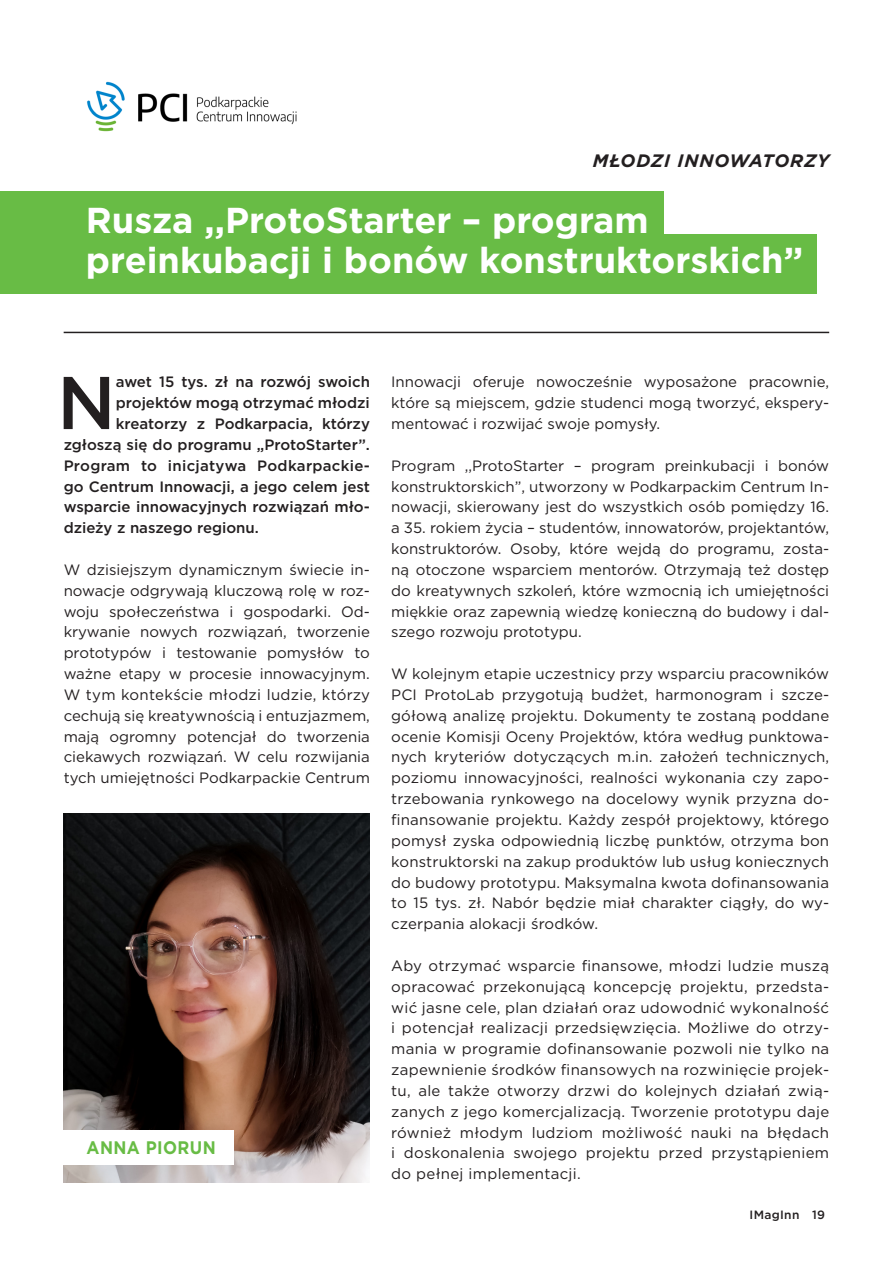
<style>
.page{position:relative;width:893px;height:1263px;background:#fff}
.page>*{position:absolute;margin:0;border:0;box-sizing:border-box;transform-origin:0 0}
.lead{font:500 74.55px "Gotham";color:#231f20}
.tytuł_artykułu{font:700 36px/40.5px "Gotham";color:#fff}
.biogram_nazwisko{font:700 18.15px "Gotham";letter-spacing:.025em;color:#68bc45;scale:.91 1}
.nazwa_działu{font:italic 700 18px "Gotham";letter-spacing:.05em;color:#231f20}
.tresc{font:15px/20.9px "Gotham";color:#231f20;text-align:justify}
.lead-2{font:500 15px "Gotham";color:#231f20}
.lead-3{font:500 15px "Gotham";letter-spacing:.02em;color:#231f20}
.t1{font:500 12px "Gotham";letter-spacing:.025em;color:#231f20}
</style>
<div class="page">
<div style="left:0;top:235px;width:816px;height:59px;background:#68bc45"></div>
<div style="left:0;top:191px;width:663px;height:60px;background:#68bc45"></div>
<hr style="left:64px;top:332px;width:765px;height:1px;background:#231f20">
<img style="left:87px;top:81px;width:210px;height:51px">
<img style="left:64px;top:814px;width:306px;height:368px">
<div style="left:56px;top:1131px;width:178px;height:34px;background:#fff"></div>
<p class="nazwa_działu" style="left:593px;top:149px;width:238px">MŁODZI INNOWATORZY</p>
<p class="tytuł_artykułu" style="left:86px;top:200px;width:719px">Rusza ,,ProtoStarter – program preinkubacji i bonów konstruktorskich”</p>
<p class="lead" style="left:57px;top:354px;width:60px">N</p>
<p class="lead-2" style="left:116px;top:372px;width:256px">awet 15 tys. zł na rozwój swoich</p>
<p class="lead-2" style="left:116px;top:393px;width:256px">projektów mogą otrzymać młodzi</p>
<p class="lead-2" style="left:116px;top:414px;width:256px">kreatorzy z Podkarpacia, którzy</p>
<p class="lead-2" style="left:64px;top:435px;width:308px">zgłoszą się do programu „ProtoStarter”.</p>
<p class="lead-3" style="left:64px;top:456px;width:308px">Program to inicjatywa Podkarpackie-</p>
<p class="lead-2" style="left:64px;top:476px;width:308px">go Centrum Innowacji, a jego celem jest</p>
<p class="lead-2" style="left:64px;top:497px;width:308px">wsparcie innowacyjnych rozwiązań mło-</p>
<p class="lead-2" style="left:64px;top:518px;width:197px">dzieży z naszego regionu.</p>
<p class="tresc" style="left:64px;top:559px;width:308px">W dzisiejszym dynamicznym świecie in&shy;nowacje odgrywają kluczową rolę w roz&shy;woju społeczeństwa i gospodarki. Od&shy;krywanie nowych rozwiązań, tworzenie prototypów i testowanie pomysłów to ważne etapy w procesie innowacyjnym.<br>W tym kontekście młodzi ludzie, którzy cechują się kreatywnością i entuzjazmem, mają ogromny potencjał do tworzenia ciekawych rozwiązań. W celu rozwijania tych umiejętności Podkarpackie Centrum</p>
<p class="biogram_nazwisko" style="left:87px;top:1136px;width:144px">ANNA PIORUN</p>
<p class="tresc" style="left:391px;top:371px;width:439px">Innowacji oferuje nowocześnie wyposażone pracownie, które są miejscem, gdzie studenci mogą tworzyć, ekspery&shy;mentować i rozwijać swoje pomysły.</p>
<p class="tresc" style="left:391px;top:455px;width:439px">Program ,,ProtoStarter – program preinkubacji i bonów konstruktorskich”, utworzony w Podkarpackim Centrum In&shy;nowacji, skierowany jest do wszystkich osób pomiędzy 16. a 35. rokiem życia – studentów, innowatorów, projektantów, konstruktorów. Osoby, które wejdą do programu, zosta&shy;ną otoczone wsparciem mentorów. Otrzymają też dostęp do kreatywnych szkoleń, które wzmocnią ich umiejętności miękkie oraz zapewnią wiedzę konieczną do budowy i dal&shy;szego rozwoju prototypu.</p>
<p class="tresc" style="left:391px;top:663px;width:439px">W kolejnym etapie uczestnicy przy wsparciu pracowników PCI ProtoLab przygotują budżet, harmonogram i szcze&shy;gółową analizę projektu. Dokumenty te zostaną poddane ocenie Komisji Oceny Projektów, która według punktowa&shy;nych kryteriów dotyczących m.in. założeń technicznych, poziomu innowacyjności, realności wykonania czy zapo&shy;trzebowania rynkowego na docelowy wynik przyzna do&shy;finansowanie projektu. Każdy zespół projektowy, którego pomysł zyska odpowiednią liczbę punktów, otrzyma bon konstruktorski na zakup produktów lub usług koniecznych do budowy prototypu. Maksymalna kwota dofinansowania to 15 tys. zł. Nabór będzie miał charakter ciągły, do wy&shy;czerpania alokacji środków.</p>
<p class="tresc" style="left:391px;top:955px;width:439px">Aby otrzymać wsparcie finansowe, młodzi ludzie muszą opracować przekonującą koncepcję projektu, przedsta&shy;wić jasne cele, plan działań oraz udowodnić wykonalność i potencjał realizacji przedsięwzięcia. Możliwe do otrzy&shy;mania w programie dofinansowanie pozwoli nie tylko na zapewnienie środków finansowych na rozwinięcie projek&shy;tu, ale także otworzy drzwi do kolejnych działań zwią&shy;zanych z jego komercjalizacją. Tworzenie prototypu daje również młodym ludziom możliwość nauki na błędach i doskonalenia swojego projektu przed przystąpieniem do pełnej implementacji.</p>
<p class="t1" style="left:750px;top:1206px;width:77px">IMagInn 19</p>
</div>
